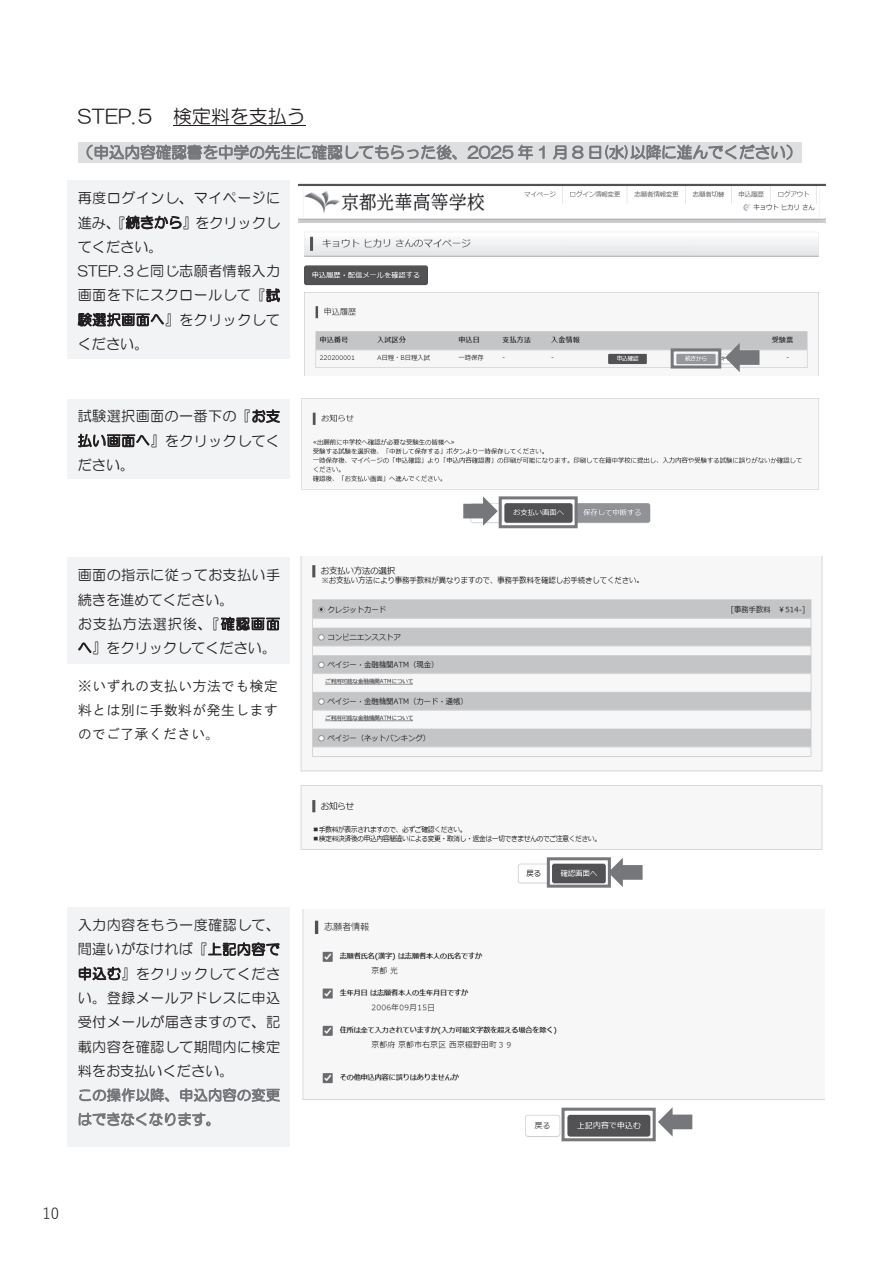
<style>
.page{position:relative;width:893px;height:1263px;background:#fff}
.page>*{position:absolute;margin:0;border:0;box-sizing:border-box;transform-origin:0 0}
.t1{font:18.9px "HG Maru Gothic MPRO";color:#231f20}
.t2{font:15.6px "HG Maru Gothic MPRO";color:#75777a}
.t3{font:15px "Yu Gothic";color:#231f20}
.t4{font:14.1px/24.3px "HG Maru Gothic MPRO";letter-spacing:.025em;color:#231f20}
.t5{font:14.1px/24.3px "HG Gothic M";letter-spacing:.01em;color:#231f20;text-align:justify}
.t6{font:14.1px/24.3px "HG Maru Gothic MPRO";letter-spacing:.015em;color:#75777a}
</style>
<div class="page">
<hr style="left:173px;top:125px;width:133px;height:1px;background:#231f20">
<div style="left:78px;top:142px;width:723px;height:20px;background:#dedfe1"></div>
<div style="left:68px;top:181px;width:222px;height:178px;background:#f2f3f4"></div>
<img style="left:301px;top:398px;width:518px;height:127px">
<div style="left:68px;top:399px;width:222px;height:80px;background:#f2f3f4"></div>
<div style="left:499px;top:496px;width:79px;height:32px;border:3px solid #75777a"></div>
<svg style="left:463px;top:496px;width:35px;height:30px"></svg>
<img style="left:300px;top:557px;width:523px;height:331px">
<div style="left:68px;top:558px;width:222px;height:106px;background:#f2f3f4"></div>
<div style="left:68px;top:907px;width:222px;height:240px;background:#f2f3f4"></div>
<div style="left:547px;top:857px;width:64px;height:31px;border:3px solid #75777a"></div>
<svg style="left:608px;top:858px;width:35px;height:29px"></svg>
<img style="left:299px;top:183px;width:526px;height:192px">
<div style="left:671px;top:348px;width:50px;height:20px;border:3px solid #75777a"></div>
<svg style="left:725px;top:343px;width:34px;height:29px"></svg>
<img style="left:302px;top:909px;width:522px;height:233px">
<div style="left:561px;top:1108px;width:95px;height:33px;border:3px solid #75777a"></div>
<svg style="left:658px;top:1107px;width:34px;height:29px"></svg>
<h1 class="t1" style="left:78px;top:106px;width:229px">STEP.５ 検定料を支払う</h1>
<p class="t2" style="left:78px;top:144px;width:725px">（申込内容確認書を中学の先生に確認してもらった後、2025 年 1 月 8 日(水)以降に進んでください）</p>
<p class="t4" style="left:78px;top:186px;width:204px">再度ログインし、マイページに進み、『続きから』をクリックしてください。<br>STEP.３と同じ志願者情報入力画面を下にスクロールして『試験選択画面へ』をクリックしてください。</p>
<p class="t4" style="left:78px;top:404px;width:204px;text-align:justify">試験選択画面の一番下の『お支払い画面へ』をクリックしてください。</p>
<p class="t4" style="left:78px;top:563px;width:204px">画面の指示に従ってお支払い手続きを進めてください。<br>お支払方法選択後、『確認画面へ』をクリックしてください。</p>
<p class="t5" style="left:78px;top:673px;width:202px">※いずれの支払い方法でも検定料とは別に手数料が発生しますのでご了承ください。</p>
<p class="t4" style="left:78px;top:913px;width:204px;text-align:justify">入力内容をもう一度確認して、間違いがなければ『上記内容で申込む』をクリックしてください。登録メールアドレスに申込受付メールが届きますので、記載内容を確認して期間内に検定料をお支払いください。</p>
<p class="t6" style="left:78px;top:1083px;width:204px">この操作以降、申込内容の変更はできなくなります。</p>
<p class="t3" style="left:43px;top:1199px;width:18px">10</p>
</div>
